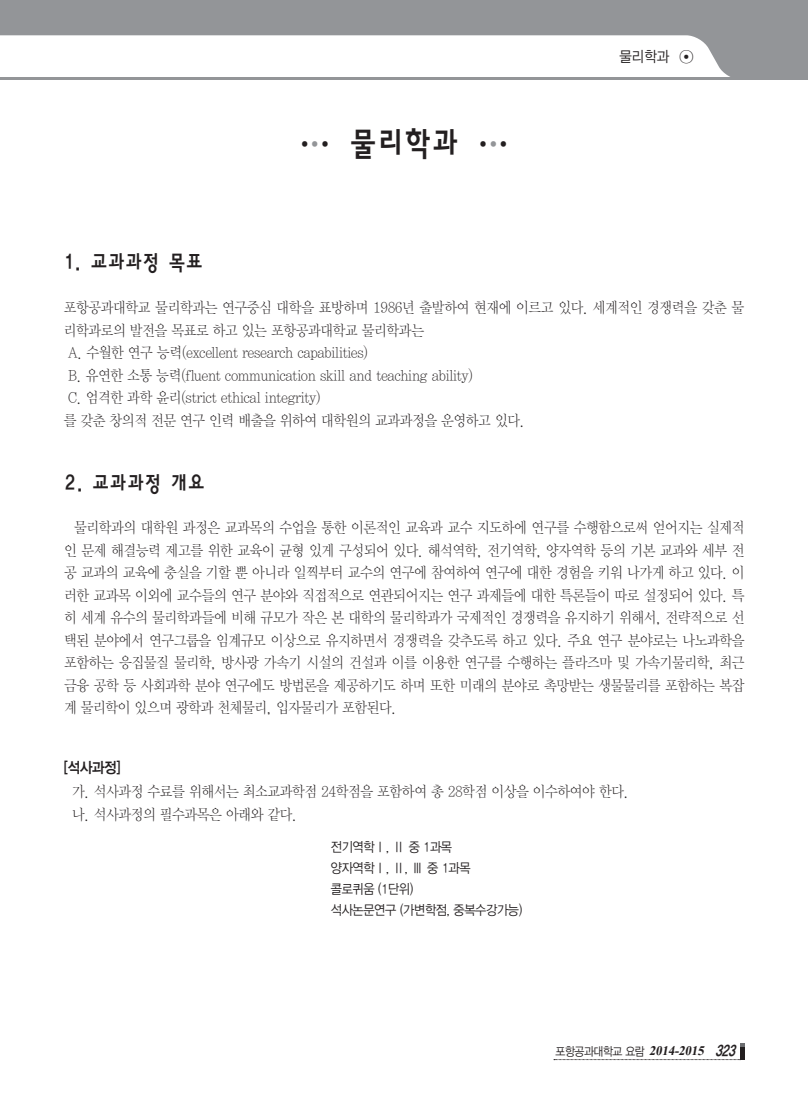
<style>
.page{position:relative;width:808px;height:1106px;background:#fff}
.page>*{position:absolute;margin:0;border:0;box-sizing:border-box;transform-origin:0 0}
.t1{font:22.5px "Gulim Che";color:#231f20;scale:.95 1}
.t2{font:21px "YDIYGO240 KS Cpc EUC H";letter-spacing:-.025em;color:#231f20;scale:.85 1}
.t3{font:15px/22.5px "YDIY Mj O310";letter-spacing:-.025em;color:#231f20;text-align:justify;scale:.9 1}
.t4{font:15px "YDIYGO340";color:#231f20;scale:.9 1}
.t5{font:15px "YDIYGO320";color:#231f20;scale:.9 1}
.t6{font:13.5px "YDIYGO320";letter-spacing:-.025em;color:#231f20;scale:.9 1}
.t7{font:12px "YDIYGO320";color:#231f20;scale:.9 1}
.s1{color:#939598}
.s2{font-family:"YDIYGO240 KS Cpc EUC H";font-size:33px}
.s3{font-family:"Adobe Gothic Std";font-weight:700;font-size:16.5px}
.s4{font-family:"Aparajita";font-weight:700;font-style:italic;font-size:16.5px}
.s5{font-family:"YDIYGO350";font-style:italic;font-size:14.85px}
</style>
<div class="page">
<svg style="left:554px;top:1059px;width:186px;height:1px"></svg>
<div style="left:740px;top:1042px;width:5px;height:17px;background:#6c6d70"></div>
<div style="left:740px;top:1047px;width:5px;height:12px;background:#231f20"></div>
<div style="left:0;top:0;width:808px;height:82px;background:#939598"></div>
<svg style="left:0;top:35px;width:808px;height:47px;background:#f2f2f3"></svg>
<hr style="left:0;top:77px;width:808px;height:3px;background:#939598">
<p class="t1" style="left:299px;top:133px;width:222px">•<span class="s1">•</span>• <span class="s2">물리학과</span> •<span class="s1">•</span>•</p>
<p class="t5" style="left:619px;top:49px;width:85px">물리학과 <span class="s3">◉</span></p>
<p class="t2" style="left:64px;top:252px;width:165px">1. 교과과정 목표</p>
<p class="t3" style="left:64px;top:297px;width:757px">포항공과대학교 물리학과는 연구중심 대학을 표방하며 1986년 출발하여 현재에 이르고 있다. 세계적인 경쟁력을 갖춘 물 리학과로의 발전을 목표로 하고 있는 포항공과대학교 물리학과는</p>
<p class="t3" style="left:68px;top:342px;width:335px">A. 수월한 연구 능력(excellent research capabilities)</p>
<p class="t3" style="left:68px;top:365px;width:452px">B. 유연한 소통 능력(fluent communication skill and teaching ability)</p>
<p class="t3" style="left:68px;top:387px;width:282px">C. 엄격한 과학 윤리(strict ethical integrity)</p>
<p class="t3" style="left:64px;top:410px;width:514px">를 갖춘 창의적 전문 연구 인력 배출을 위하여 대학원의 교과과정을 운영하고 있다.</p>
<p class="t2" style="left:64px;top:473px;width:168px">2. 교과과정 개요</p>
<p class="t3" style="left:64px;top:517px;width:758px;text-indent:10px">물리학과의 대학원 과정은 교과목의 수업을 통한 이론적인 교육과 교수 지도하에 연구를 수행함으로써 얻어지는 실제적 인 문제 해결능력 제고를 위한 교육이 균형 있게 구성되어 있다. 해석역학, 전기역학, 양자역학 등의 기본 교과와 세부 전 공 교과의 교육에 충실을 기할 뿐 아니라 일찍부터 교수의 연구에 참여하여 연구에 대한 경험을 키워 나가게 하고 있다. 이 러한 교과목 이외에 교수들의 연구 분야와 직접적으로 연관되어지는 연구 과제들에 대한 특론들이 따로 설정되어 있다. 특 히 세계 유수의 물리학과들에 비해 규모가 작은 본 대학의 물리학과가 국제적인 경쟁력을 유지하기 위해서, 전략적으로 선 택된 분야에서 연구그룹을 임계규모 이상으로 유지하면서 경쟁력을 갖추도록 하고 있다. 주요 연구 분야로는 나노과학을 포함하는 응집물질 물리학, 방사광 가속기 시설의 건설과 이를 이용한 연구를 수행하는 플라즈마 및 가속기물리학, 최근 금융 공학 등 사회과학 분야 연구에도 방법론을 제공하기도 하며 또한 미래의 분야로 촉망받는 생물물리를 포함하는 복잡 계 물리학이 있으며 광학과 천체물리, 입자물리가 포함된다.</p>
<p class="t4" style="left:64px;top:759px;width:65px">[석사과정]</p>
<p class="t3" style="left:72px;top:781px;width:620px">가. 석사과정 수료를 위해서는 최소교과학점 24학점을 포함하여 총 28학점 이상을 이수하여야 한다.</p>
<p class="t3" style="left:72px;top:803px;width:251px">나. 석사과정의 필수과목은 아래와 같다.</p>
<p class="t6" style="left:331px;top:840px;width:136px">전기역학Ⅰ, Ⅱ 중 1과목</p>
<p class="t6" style="left:331px;top:861px;width:157px">양자역학Ⅰ, Ⅱ, Ⅲ 중 1과목</p>
<p class="t6" style="left:331px;top:882px;width:93px">콜로퀴움 (1단위)</p>
<p class="t6" style="left:331px;top:903px;width:214px">석사논문연구 (가변학점, 중복수강가능)</p>
<p class="t7" style="left:555px;top:1044px;width:206px">포 항공 과 대 학교 요 람 <span class="s4">2014-2015</span> <span class="s5">323</span></p>
</div>
